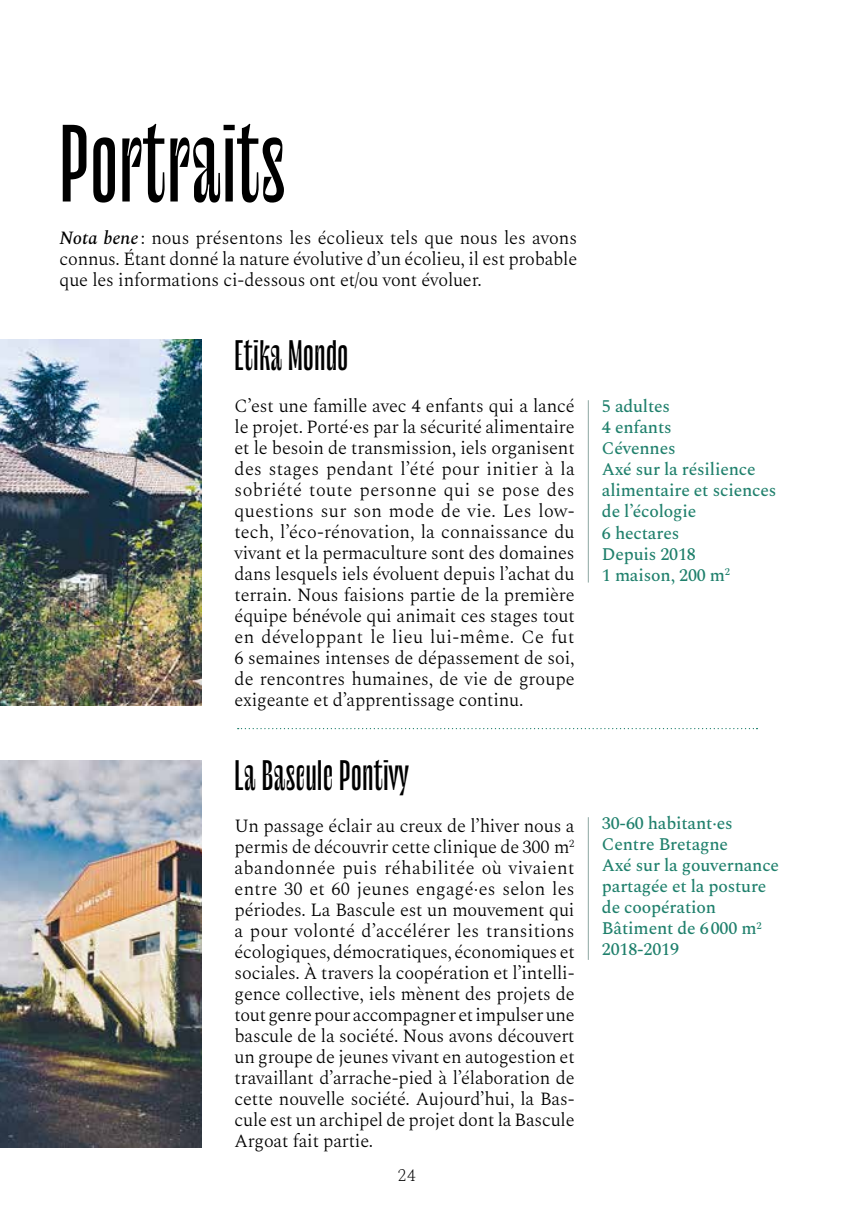
<style>
.page{position:relative;width:844px;height:1216px;background:#fff}
.page>*{position:absolute;margin:0;border:0;box-sizing:border-box;transform-origin:0 0}
.t1{font:94.5px "Le Murmure";color:#000}
.t2{font:36.75px "Le Murmure";color:#000}
.t3{font:300 18.38px/21px "Spectral";letter-spacing:-.01em;color:#000;text-align:justify}
.t4{font:500 17.5px/21px "Spectral";letter-spacing:-.01em;color:#1f806c}
.t5{font:200 17.5px "Spectral";color:#000}
.s1{font-weight:500;font-style:italic}
</style>
<div class="page">
<hr style="left:588px;top:400px;width:1px;height:182px;background:#8da7a2">
<hr style="left:588px;top:817px;width:1px;height:142px;background:#8da7a2">
<svg style="left:237px;top:728px;width:520px;height:1px"></svg>
<img style="left:0;top:340px;width:201px;height:365px">
<img style="left:0;top:760px;width:201px;height:386px">
<h1 class="t1" style="left:60px;top:106px;width:227px">Portraits</h1>
<p class="t3" style="left:60px;top:227px;width:519px"><span class="s1">Nota bene</span> : nous présentons les écolieux tels que nous les avons connus. Étant donné la nature évolutive d’un écolieu, il est probable que les informations ci-dessous ont et/ou vont évoluer.</p>
<h2 class="t2" style="left:234px;top:332px;width:115px">Etika Mondo</h2>
<p class="t3" style="left:234px;top:395px;width:341px">C’est une famille avec 4 enfants qui a lancé le projet. Porté·es par la sécurité alimentaire et le besoin de transmission, iels organisent des stages pendant l’été pour initier à la sobriété toute personne qui se pose des questions sur son mode de vie. Les low&shy;tech, l’éco-rénovation, la connaissance du vivant et la permaculture sont des domaines dans lesquels iels évoluent depuis l’achat du terrain. Nous faisions partie de la première équipe bénévole qui animait ces stages tout en développant le lieu lui-même. Ce fut 6 semaines intenses de dépassement de soi, de rencontres humaines, de vie de groupe exigeante et d’apprentissage continu.</p>
<h2 class="t2" style="left:234px;top:752px;width:175px">La Bascule Pontivy</h2>
<p class="t3" style="left:234px;top:815px;width:341px">Un passage éclair au creux de l’hiver nous a permis de découvrir cette clinique de 300 m<sup>2 </sup>abandonnée puis réhabilitée où vivaient entre 30 et 60 jeunes engagé·es selon les périodes. La Bascule est un mouvement qui a pour volonté d’accélérer les transitions écologiques, démocratiques, économiques et sociales. À travers la coopération et l’intelli&shy;gence collective, iels mènent des projets de tout genre pour accompagner et impulser une bascule de la société. Nous avons découvert un groupe de jeunes vivant en autogestion et travaillant d’arrache-pied à l’élaboration de cette nouvelle société. Aujourd’hui, la Bas&shy;cule est un archipel de projet dont la Bascule Argoat fait partie.</p>
<p class="t5" style="left:398px;top:1162px;width:20px">24</p>
<p class="t4" style="left:601px;top:396px;width:176px">5 adultes<br>4 enfants<br>Cévennes<br>Axé sur la résilience alimentaire et sciences de l’écologie<br>6 hectares<br>Depuis 2018<br>1 maison, 200 m<sup>2</sup></p>
<p class="t4" style="left:601px;top:813px;width:179px">30-60 habitant·es<br>Centre Bretagne<br>Axé sur la gouvernance partagée et la posture de coopération<br>Bâtiment de 6 000 m<sup>2<br></sup>2018-2019</p>
</div>
